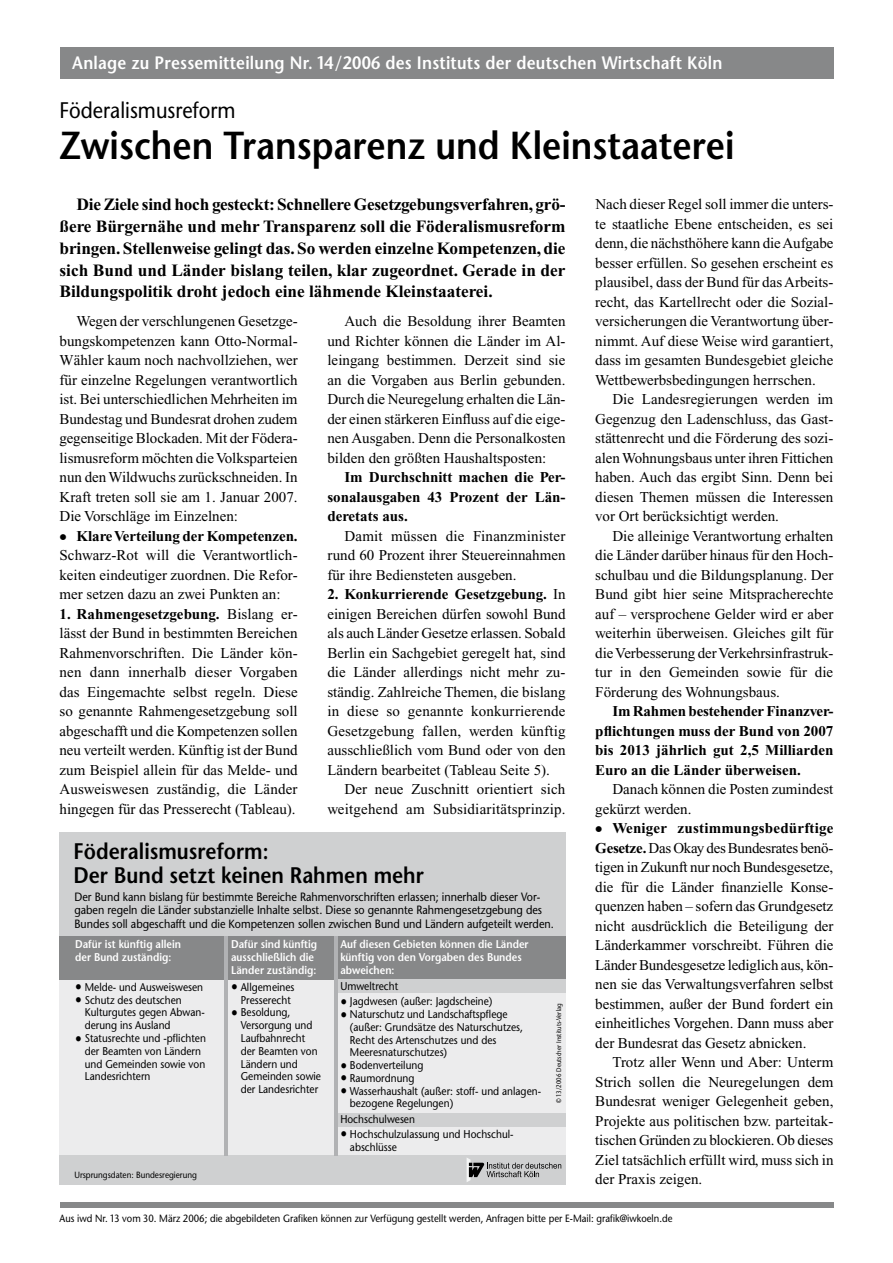
<style>
.page{position:relative;width:893px;height:1263px;background:#fff}
.page>*{position:absolute;margin:0;border:0;box-sizing:border-box;transform-origin:0 0}
.t1{font:600 39px "Stone Sans";color:#000;scale:.9 1}
.t2{font:600 22.5px/24px "Stone Sans";color:#000;scale:.9 1}
.t3{font:22.5px "Stone Sans";color:#000;scale:.9 1}
.t4{font:600 18px "Stone Sans";letter-spacing:.015em;color:#fff;scale:.9 1}
.t5{font:700 17.25px/21.8px "Times New Roman";color:#000;text-align:justify}
.t6{font:15px/19.5px "Times New Roman";color:#000;text-align:justify}
.t7{font:700 15px/19.5px "Times New Roman";color:#000;text-align:justify}
.t8{font:15px/12.8px "Stone Sans";color:#000;scale:.9 1}
.t9{font:12px/13.5px "Stone Sans";color:#000;scale:.9 1}
.t10{font:11.25px/12.8px "Stone Sans";color:#000;scale:.9 1}
.t11{font:600 11.25px/12.8px "Stone Sans";color:#fff;scale:.9 1}
.t12{font:10.5px "Stone Sans";color:#000;scale:.9 1}
.t13{font:9px "Stone Sans";color:#000;scale:.9 1}
.t14{font:6.75px "Stone Sans";color:#000;scale:.9 1}
.s1{font-weight:700}
.s2{font-weight:700;font-size:21px}
</style>
<div class="page">
<div style="left:60px;top:48px;width:773px;height:31px;background:#878889"></div>
<div style="left:60px;top:1202px;width:773px;height:6px;background:#878889"></div>
<div style="left:60px;top:833px;width:506px;height:352px;background:#ececed"></div>
<div style="left:60px;top:1155px;width:506px;height:30px;background:#cfd0d1"></div>
<div style="left:60px;top:833px;width:506px;height:103px;background:#cfd0d1"></div>
<svg style="left:467px;top:1158px;width:94px;height:24px"></svg>
<div style="left:60px;top:936px;width:506px;height:43px;background:#878889"></div>
<div style="left:337px;top:979px;width:229px;height:14px;background:#cfd0d1"></div>
<div style="left:337px;top:1113px;width:229px;height:14px;background:#cfd0d1"></div>
<hr style="left:225px;top:936px;width:3px;height:219px;background:#b1b2b4">
<hr style="left:334px;top:936px;width:3px;height:219px;background:#b1b2b4">
<p class="t4" style="left:72px;top:52px;width:724px">Anlage zu Pressemitteilung Nr. 14/2006 des Instituts der deutschen Wirtschaft Köln</p>
<h2 class="t3" style="left:60px;top:96px;width:197px">Föderalismusreform</h2>
<h1 class="t1" style="left:60px;top:121px;width:751px">Zwischen Transparenz und Kleinstaaterei</h1>
<p class="t5" style="left:60px;top:194px;width:507px;text-indent:17px">Die Ziele sind hoch gesteckt:Schnellere Gesetzgebungsverfahren, grö&shy;ßere Bürgernähe und mehr Transparenz soll die Föderalismusreform bringen. Stellenweise gelingt das. So werden einzelne Kompetenzen, die sich Bund und Länder bislang teilen, klar zugeordnet. Gerade in der Bildungspolitik droht jedoch eine lähmende Kleinstaaterei.</p>
<p class="t6" style="left:327px;top:311px;width:240px;text-indent:17px">Auch die Besoldung ihrer Beamten und Richter können die Länder im Al&shy;leingang bestimmen. Derzeit sind sie an die Vorgaben aus Berlin gebunden.<br>Durch die Neuregelung erhalten die Län&shy;der einen stärkeren Einfluss auf die eige&shy;nen Ausgaben. Denn die Personalkosten bilden den größten Haushaltsposten:</p>
<p class="t7" style="left:327px;top:467px;width:240px;text-indent:17px">Im Durchschnitt machen die Per&shy;sonalausgaben 43 Prozent der Län&shy;deretats aus.</p>
<p class="t6" style="left:327px;top:526px;width:240px;text-indent:17px">Damit müssen die Finanzminister rund 60 Prozent ihrer Steuereinnahmen für ihre Bediensteten ausgeben.</p>
<p class="t6" style="left:327px;top:584px;width:240px"><span class="s1">2. Konkurrierende Gesetzgebung.</span> In einigen Bereichen dürfen sowohl Bund als auch Länder Gesetze erlassen. Sobald Berlin ein Sachgebiet geregelt hat, sind die Länder allerdings nicht mehr zu&shy;ständig. Zahlreiche Themen, die bislang in diese so genannte konkurrierende Ge- setzgebung fallen, werden künftig ausschließlich vom Bund oder von den Ländern bearbeitet (Tableau Seite 5).</p>
<p class="t6" style="left:327px;top:779px;width:240px;text-align:right">Der neue Zuschnitt orientiert sich weit-gehend am Subsidiaritätsprinzip.</p>
<p class="t6" style="left:60px;top:311px;width:240px;text-indent:17px">Wegen der verschlungenen Gesetzge&shy;bungskompetenzen kann Otto-Normal-Wähler kaum noch nachvollziehen, wer für einzelne Regelungen verantwortlich ist. Bei unterschiedlichen Mehrheiten im Bundestag und Bundesrat drohen zudem gegenseitige Blockaden. Mit der Födera&shy;lismusreform möchten die Volksparteien nun den Wildwuchs zurückschneiden. In Kraft treten soll sie am 1. Januar 2007.<br>Die Vorschläge im Einzelnen:</p>
<p class="t6" style="left:60px;top:526px;width:240px"><span class="s2">•</span> <span class="s1">KlareVerteilung der Kompetenzen.<br></span>Schwarz-Rot will die Verantwortlich&shy;keiten eindeutiger zuordnen. Die Refor&shy;mer setzen dazu an zwei Punkten an:</p>
<p class="t6" style="left:60px;top:604px;width:240px"><span class="s1">1. Rahmengesetzgebung.</span> Bislang er&shy;lässt der Bund in bestimmten Bereichen Rahmenvorschriften. Die Länder kön&shy;nen dann innerhalb dieser Vorgaben das Eingemachte selbst regeln. Diese so genannte Rahmengesetzgebung soll abgeschafft und die Kompetenzen sollen neu verteilt werden. Künftig ist der Bund zum Beispiel allein für das Melde- und Ausweiswesen zuständig, die Länder hingegen für das Presserecht (Tableau).</p>
<h2 class="t2" style="left:74px;top:839px;width:391px">Föderalismusreform:<br>Der Bund setzt keinen Rahmen mehr</h2>
<p class="t9" style="left:74px;top:890px;width:534px">Der Bund kann bislang für bestimmte Bereiche Rahmenvorschriften erlassen; innerhalb dieser Vor&shy;gaben regeln die Länder substanzielle Inhalte selbst. Diese so genannte Rahmengesetzgebung des<br>Bundes soll abgeschafft und die Kompetenzen sollen zwischen Bund und Ländern aufgeteilt werden.</p>
<p class="t11" style="left:75px;top:938px;width:119px">Dafür ist künftig allein der Bund zuständig:</p>
<p class="t11" style="left:231px;top:938px;width:97px">Dafür sind künftig ausschließlich die<br>Länder zuständig:</p>
<p class="t11" style="left:340px;top:938px;width:211px">Auf diesen Gebieten können die Länder künftig von den Vorgaben des Bundes abweichen:</p>
<p class="t10" style="left:85px;top:980px;width:136px">Melde- und Ausweiswesen<br>Schutz des deutschen<br>Kulturgutes gegen Abwan&shy;derung ins Ausland<br>Statusrechte und -pflichten der Beamten von Ländern und Gemeinden sowie von<br>Landesrichtern</p>
<p class="t8" style="left:231px;top:974px;width:9px;line-height:25.5px">• •</p>
<p class="t10" style="left:350px;top:979px;width:160px;line-height:15px;text-indent:-10px">Umweltrecht<br>Jagdwesen (außer: Jagdscheine)</p>
<p class="t10" style="left:241px;top:980px;width:91px">Allgemeines<br>Presserecht<br>Besoldung,<br>Versorgung und<br>Laufbahnrecht der Beamten von<br>Ländern und<br>Gemeinden sowie der Landesrichter</p>
<p class="t8" style="left:75px;top:981px;width:9px">• •</p>
<p class="t8" style="left:75px;top:1032px;width:9px">•</p>
<p class="t8" style="left:340px;top:995px;width:9px">• •</p>
<p class="t14" style="left:555px;top:1102px;width:112px;rotate:-90deg">© 13/2006 Deutscher Instituts-Verlag</p>
<p class="t10" style="left:350px;top:1008px;width:214px">Naturschutz und Landschaftspflege (außer: Grundsätze des Naturschutzes,<br>Recht des Artenschutzes und des<br>Meeresnaturschutzes)<br>Bodenverteilung<br>Raumordnung<br>Wasserhaushalt (außer: stoff- und anlagen&shy;bezogene Regelungen)</p>
<p class="t10" style="left:350px;top:1112px;width:183px;line-height:14.5px;text-indent:-10px">Hochschulwesen<br>Hochschulzulassung und Hochschul-</p>
<p class="t10" style="left:350px;top:1140px;width:54px">abschlüsse</p>
<p class="t8" style="left:340px;top:1059px;width:9px;text-align:justify">• • •</p>
<p class="t8" style="left:340px;top:1128px;width:9px">•</p>
<p class="t13" style="left:74px;top:1170px;width:138px">Ursprungsdaten: Bundesregierung</p>
<p class="t6" style="left:595px;top:194px;width:240px">Nach dieser Regel soll immer die unters&shy;te staatliche Ebene entscheiden, es sei denn, die nächsthöhere kann die Aufgabe besser erfüllen. So gesehen erscheint es plausibel, dass der Bund für das Arbeits&shy;recht, das Kartellrecht oder die Sozial&shy;versicherungen die Verantwortung über&shy;nimmt. Auf diese Weise wird garantiert, dass im gesamten Bundesgebiet gleiche Wettbewerbsbedingungen herrschen.</p>
<p class="t6" style="left:595px;top:389px;width:240px;text-indent:17px">Die Landesregierungen werden im Gegenzug den Ladenschluss, das Gast&shy;stättenrecht und die Förderung des sozi&shy;alen Wohnungsbaus unter ihren Fittichen haben. Auch das ergibt Sinn. Denn bei diesen Themen müssen die Interessen vor Ort berücksichtigt werden.</p>
<p class="t6" style="left:595px;top:526px;width:240px;text-indent:17px">Die alleinige Verantwortung erhalten die Länder darüber hinaus für den Hoch&shy;schulbau und die Bildungsplanung. Der Bund gibt hier seine Mitspracherechte auf – versprochene Gelder wird er aber weiterhin überweisen. Gleiches gilt für die Verbesserung der Verkehrsinfrastruk&shy;tur in den Gemeinden sowie für die Förderung des Wohnungsbaus.</p>
<p class="t7" style="left:595px;top:701px;width:240px;text-indent:17px">Im Rahmen bestehender Finanzver&shy;pflichtungen muss der Bund von 2007 bis 2013 jährlich gut 2,5 Milliarden Euro an die Länder überweisen.</p>
<p class="t6" style="left:595px;top:779px;width:240px;text-indent:17px">Danach können die Posten zumindest gekürzt werden.</p>
<p class="t6" style="left:595px;top:818px;width:240px"><span class="s2">•</span> <span class="s1">Weniger zustimmungsbedürftige Gesetze.</span> Das Okay des Bundesrates benö&shy;tigen in Zukunft nur noch Bundesgesetze, die für die Länder finanzielle Konse&shy;quenzen haben – sofern das Grundgesetz nicht ausdrücklich die Beteiligung der Länderkammer vorschreibt. Führen die Länder Bundesgesetze lediglich aus, kön&shy;nen sie das Verwaltungsverfahren selbst bestimmen, außer der Bund fordert ein einheitliches Vorgehen. Dann muss aber der Bundesrat das Gesetz abnicken.</p>
<p class="t6" style="left:595px;top:1052px;width:240px;text-indent:17px">Trotz aller Wenn und Aber: Unterm Strich sollen die Neuregelungen dem Bundesrat weniger Gelegenheit geben, Projekte aus politischen bzw. parteitak&shy;tischen Gründen zu blockieren. Ob dieses Ziel tatsächlich erfüllt wird, muss sich in der Praxis zeigen.</p>
<p class="t12" style="left:60px;top:1212px;width:682px">Aus iwd Nr. 13 vom 30. März 2006; die abgebildeten Grafiken können zur Verfügung gestellt werden, Anfragen bitte per E-Mail: grafik@iwkoeln.de</p>
</div>
